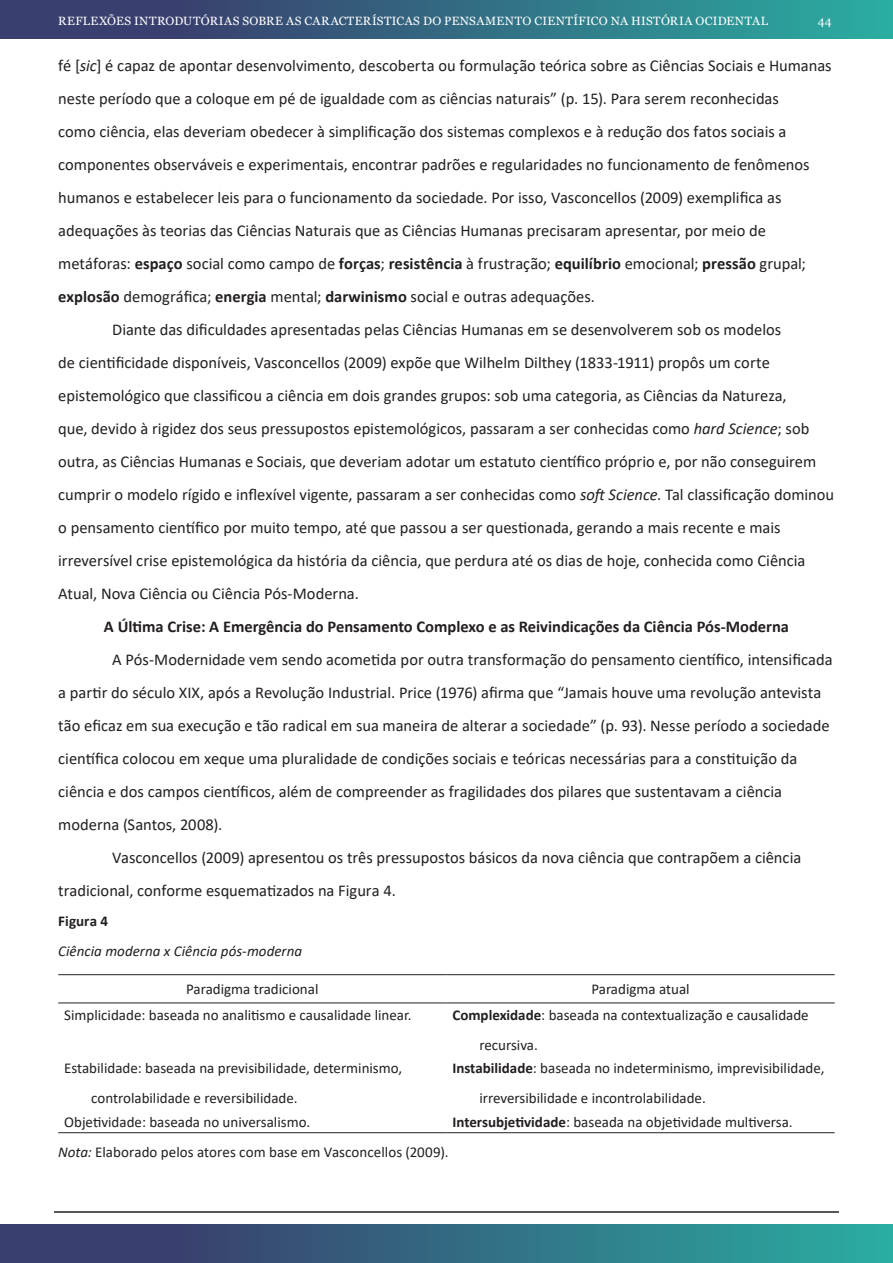
<style>
.page{position:relative;width:893px;height:1263px;background:#fff}
.page>*{position:absolute;margin:0;border:0;box-sizing:border-box;transform-origin:0 0}
.Paragrafo{font:16.5px/33px "Calibri";color:#231f20}
.Título_Nivel_1{font:700 16.5px "Calibri";color:#231f20}
.Figura_Nota{font:15px/30px "Calibri";color:#231f20}
.Figura_Titulo{font:italic 15px "Calibri";color:#231f20}
.Figura_Numero{font:700 15px "Calibri";letter-spacing:.005em;color:#231f20}
.t1{font:12px "Georgia";letter-spacing:.03em;color:#fff}
.s1{font-style:italic}
.s2{font-weight:700}
</style>
<div class="page">
<div style="left:0;top:0;width:893px;height:38px;background:linear-gradient(to right,#3b2e66,#2baaa0)"></div>
<div style="left:0;top:1225px;width:893px;height:38px;background:linear-gradient(to right,#3b2e66,#2baaa0)"></div>
<hr style="left:54px;top:1211px;width:785px;height:2px;background:#231f20">
<hr style="left:58px;top:974px;width:388px;height:1px;background:#231f20">
<hr style="left:446px;top:974px;width:389px;height:1px;background:#231f20">
<hr style="left:58px;top:1003px;width:388px;height:1px;background:#231f20">
<hr style="left:446px;top:1003px;width:389px;height:1px;background:#231f20">
<hr style="left:58px;top:1132px;width:388px;height:1px;background:#231f20">
<hr style="left:446px;top:1132px;width:389px;height:1px;background:#231f20">
<p class="t1" style="left:58px;top:13px;width:712px">REFLEXÕES INTRODUTÓRIAS SOBRE AS CARACTERÍSTICAS DO PENSAMENTO CIENTÍFICO NA HISTÓRIA OCIDENTAL</p>
<p class="t1" style="left:818px;top:13px;width:15px">44</p>
<p class="Paragrafo" style="left:58px;top:48px;width:775px">fé [<span class="s1">sic</span>] é capaz de apontar desenvolvimento, descoberta ou formulação teórica sobre as Ciências Sociais e Humanas neste período que a coloque em pé de igualdade com as ciências naturais” (p. 15). Para serem reconhecidas<br>como ciência, elas deveriam obedecer à simplificação dos sistemas complexos e à redução dos fatos sociais a componentes observáveis e experimentais, encontrar padrões e regularidades no funcionamento de fenômenos humanos e estabelecer leis para o funcionamento da sociedade. Por isso, Vasconcellos (2009) exemplifica as adequações às teorias das Ciências Naturais que as Ciências Humanas precisaram apresentar, por meio de metáforas: <span class="s2">espaço</span> social como campo de <span class="s2">forças</span>; <span class="s2">resistência</span> à frustração; <span class="s2">equilíbrio</span> emocional; <span class="s2">pressão</span> grupal; <span class="s2">explosão</span> demográfica; <span class="s2">energia</span> mental; <span class="s2">darwinismo</span> social e outras adequações.</p>
<p class="Paragrafo" style="left:58px;top:312px;width:777px;text-indent:54px">Diante das dificuldades apresentadas pelas Ciências Humanas em se desenvolverem sob os modelos<br>de cientificidade disponíveis, Vasconcellos (2009) expõe que Wilhelm Dilthey (1833-1911) propôs um corte epistemológico que classificou a ciência em dois grandes grupos: sob uma categoria, as Ciências da Natureza,<br>que, devido à rigidez dos seus pressupostos epistemológicos, passaram a ser conhecidas como <span class="s1">hard Science</span>; sob outra, as Ciências Humanas e Sociais, que deveriam adotar um estatuto científico próprio e, por não conseguirem cumprir o modelo rígido e inflexível vigente, passaram a ser conhecidas como <span class="s1">soft Science</span>. Tal classificação dominou o pensamento científico por muito tempo, até que passou a ser questionada, gerando a mais recente e mais irreversível crise epistemológica da história da ciência, que perdura até os dias de hoje, conhecida como Ciência Atual, Nova Ciência ou Ciência Pós-Moderna.</p>
<p class="Título_Nivel_1" style="left:104px;top:614px;width:687px">A Última Crise: A Emergência do Pensamento Complexo e as Reivindicações da Ciência Pós-Moderna</p>
<p class="Paragrafo" style="left:58px;top:642px;width:776px;text-indent:54px">A Pós-Modernidade vem sendo acometida por outra transformação do pensamento científico, intensificada a partir do século XIX, após a Revolução Industrial. Price (1976) afirma que “Jamais houve uma revolução antevista tão eficaz em sua execução e tão radical em sua maneira de alterar a sociedade” (p. 93). Nesse período a sociedade científica colocou em xeque uma pluralidade de condições sociais e teóricas necessárias para a constituição da ciência e dos campos científicos, além de compreender as fragilidades dos pilares que sustentavam a ciência moderna (Santos, 2008).</p>
<p class="Paragrafo" style="left:58px;top:840px;width:744px;text-indent:54px">Vasconcellos (2009) apresentou os três pressupostos básicos da nova ciência que contrapõem a ciência tradicional, conforme esquematizados na Figura 4.</p>
<p class="Figura_Numero" style="left:58px;top:910px;width:51px">Figura 4</p>
<p class="Figura_Titulo" style="left:58px;top:940px;width:245px">Ciência moderna x Ciência pós-moderna</p>
<p class="Figura_Nota" style="left:186px;top:974px;width:134px">Paradigma tradicional</p>
<p class="Figura_Nota" style="left:591px;top:974px;width:100px">Paradigma atual</p>
<p class="Figura_Nota" style="left:64px;top:1000px;width:349px">Simplicidade: baseada no analitismo e causalidade linear.</p>
<p class="Figura_Nota" style="left:479px;top:1000px;width:331px;text-indent:-27px"><span class="s2">Complexidade</span>: baseada na contextualização e causalidade recursiva.</p>
<p class="Figura_Nota" style="left:91px;top:1053px;width:312px;text-indent:-27px">Estabilidade: baseada na previsibilidade, determinismo, controlabilidade e reversibilidade.</p>
<p class="Figura_Nota" style="left:479px;top:1053px;width:347px;text-indent:-27px"><span class="s2">Instabilidade</span>: baseada no indeterminismo, imprevisibilidade, irreversibilidade e incontrolabilidade.</p>
<p class="Figura_Nota" style="left:64px;top:1106px;width:248px">Objetividade: baseada no universalismo.</p>
<p class="Figura_Nota" style="left:452px;top:1106px;width:342px"><span class="s2">Intersubjetividade</span>: baseada na objetividade multiversa.</p>
<p class="Figura_Nota" style="left:58px;top:1136px;width:392px"><span class="s1">Nota:</span> Elaborado pelos atores com base em Vasconcellos (2009).</p>
</div>
